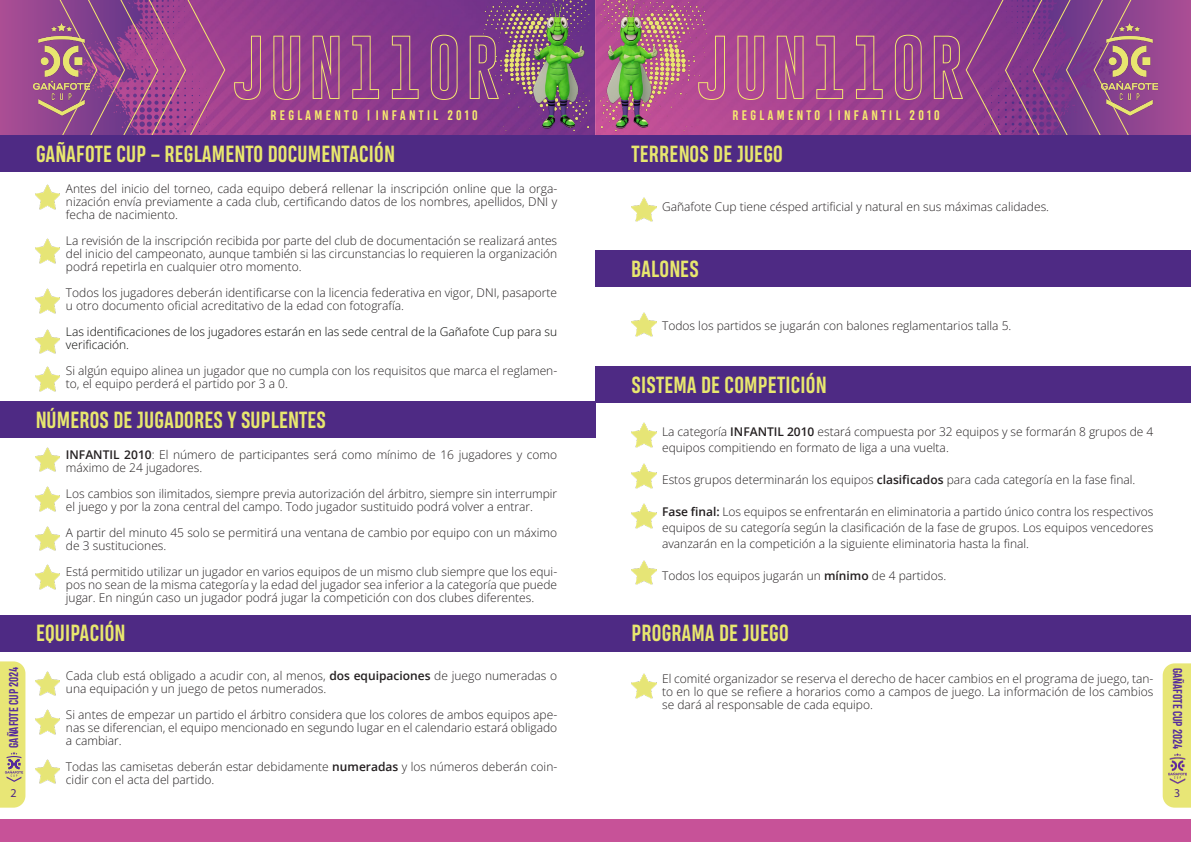
<style>
.page{position:relative;width:1191px;height:842px;background:#fff}
.page>*{position:absolute;margin:0;border:0;box-sizing:border-box;transform-origin:0 0}
.t1{font:65px "Gobold Hollow";letter-spacing:.07em;color:#f6ea6f}
.t2{font:700 22px "Heading Pro";letter-spacing:.01em;color:#e8e76e}
.t3{font:700 13px "Heading Pro";letter-spacing:.26em;color:#f6ea6f}
.t4{font:12px/13px "Open Sans";color:#231f20}
.t5{font:12px/13px "Open Sans";color:#040503}
.t6{font:700 12px "Heading Pro";color:#552b9d}
.t7{font:12px "Myriad Pro";color:#4e2a84}
.s1{font-weight:600}
</style>
<div class="page">
<img style="left:226px;top:0;width:965px;height:136px">
<svg style="left:1162px;top:663px;width:29px;height:145px;background:#e9e77c"></svg>
<img style="left:1168px;top:753px;width:18px;height:30px">
<svg style="left:0;top:661px;width:25px;height:147px;background:#e2de7a"></svg>
<div style="left:0;top:819px;width:1191px;height:23px;background:#c75298"></div>
<svg style="left:0;top:0;width:226px;height:136px;background:#99478f"></svg>
<svg style="left:965px;top:0;width:210px;height:136px;background:#853f8b"></svg>
<img style="left:33px;top:23px;width:57px;height:94px">
<img style="left:1101px;top:23px;width:56px;height:94px">
<img style="left:483px;top:0;width:43px;height:136px">
<img style="left:664px;top:0;width:42px;height:136px">
<img style="left:526px;top:0;width:65px;height:136px">
<img style="left:599px;top:0;width:65px;height:136px">
<div style="left:0;top:136px;width:595px;height:36px;background:#4e2a84"></div>
<div style="left:595px;top:367px;width:596px;height:36px;background:#4e2a84"></div>
<div style="left:595px;top:251px;width:595px;height:36px;background:#4e2a84"></div>
<div style="left:595px;top:615px;width:596px;height:36px;background:#4e2a84"></div>
<div style="left:0;top:402px;width:595px;height:36px;background:#4e2a84"></div>
<div style="left:0;top:615px;width:595px;height:36px;background:#4e2a84"></div>
<div style="left:595px;top:136px;width:596px;height:36px;background:#4e2a84"></div>
<img style="left:35px;top:185px;width:25px;height:25px">
<img style="left:631px;top:423px;width:25px;height:24px">
<img style="left:632px;top:464px;width:24px;height:24px">
<img style="left:631px;top:504px;width:25px;height:24px">
<img style="left:631px;top:560px;width:25px;height:25px">
<img style="left:35px;top:447px;width:25px;height:25px">
<img style="left:35px;top:671px;width:25px;height:25px">
<img style="left:35px;top:238px;width:25px;height:25px">
<img style="left:35px;top:487px;width:25px;height:24px">
<img style="left:35px;top:526px;width:25px;height:25px">
<img style="left:35px;top:710px;width:25px;height:24px">
<img style="left:35px;top:288px;width:25px;height:25px">
<img style="left:35px;top:564px;width:25px;height:25px">
<img style="left:35px;top:759px;width:25px;height:25px">
<img style="left:35px;top:329px;width:25px;height:25px">
<img style="left:35px;top:366px;width:25px;height:25px">
<img style="left:631px;top:197px;width:25px;height:25px">
<img style="left:631px;top:312px;width:25px;height:25px">
<img style="left:631px;top:673px;width:25px;height:25px">
<p class="t6" style="left:7px;top:748px;width:83px;rotate:-90deg">GAÑAFOTE CUP 2024</p>
<p class="t7" style="left:11px;top:785px;width:8px">2</p>
<h1 class="t1" style="left:233px;top:25px;width:268px">JUN11OR</h1>
<h1 class="t1" style="left:697px;top:25px;width:268px">JUN11OR</h1>
<p class="t3" style="left:270px;top:108px;width:209px">REGLAMENTO |INFANTIL 2010</p>
<p class="t3" style="left:732px;top:108px;width:209px">REGLAMENTO |INFANTIL 2010</p>
<p class="t2" style="left:36px;top:141px;width:360px">GAÑAFOTE CUP – REGLAMENTO DOCUMENTACIÓN</p>
<p class="t2" style="left:631px;top:141px;width:153px">TERRENOS DE JUEGO</p>
<p class="t4" style="left:66px;top:182px;width:493px;text-align:justify">Antes del inicio del torneo, cada equipo deberá rellenar la inscripción online que la orga&shy;nización envía previamente a cada club, certificando datos de los nombres, apellidos, DNI y fecha de nacimiento.</p>
<p class="t4" style="left:66px;top:234px;width:493px;text-align:justify">La revisión de la inscripción recibida por parte del club de documentación se realizará antes del inicio del campeonato, aunque también si las circunstancias lo requieren la organización podrá repetirla en cualquier otro momento.</p>
<p class="t4" style="left:66px;top:286px;width:493px">Todos los jugadores deberán identificarse con la licencia federativa en vigor, DNI, pasaporte</p>
<p class="t4" style="left:66px;top:299px;width:340px">u otro documento oficial acreditativo de la edad con fotografía.</p>
<p class="t5" style="left:66px;top:325px;width:493px">Las identificaciones de los jugadores estarán en las sede central de la Gañafote Cup para su verificación.</p>
<p class="t4" style="left:66px;top:364px;width:493px">Si algún equipo alinea un jugador que no cumpla con los requisitos que marca el reglamen&shy;to, el equipo perderá el partido por 3 a 0.</p>
<p class="t2" style="left:36px;top:406px;width:292px">NÚMEROS DE JUGADORES Y SUPLENTES</p>
<p class="t4" style="left:66px;top:448px;width:493px"><span class="s1">INFANTIL 2010</span>: El número de participantes será como mínimo de 16 jugadores y como máximo de 24 jugadores.</p>
<p class="t4" style="left:66px;top:487px;width:493px">Los cambios son ilimitados, siempre previa autorización del árbitro, siempre sin interrumpir el juego y por la zona central del campo. Todo jugador sustituido podrá volver a entrar.</p>
<p class="t4" style="left:66px;top:526px;width:493px">A partir del minuto 45 solo se permitirá una ventana de cambio por equipo con un máximo de 3 sustituciones.</p>
<p class="t4" style="left:66px;top:565px;width:493px;text-align:justify">Está permitido utilizar un jugador en varios equipos de un mismo club siempre que los equi&shy;pos no sean de la misma categoría y la edad del jugador sea inferior a la categoría que puede jugar. En ningún caso un jugador podrá jugar la competición con dos clubes diferentes.</p>
<p class="t2" style="left:36px;top:620px;width:91px">EQUIPACIÓN</p>
<p class="t4" style="left:66px;top:668px;width:493px">Cada club está obligado a acudir con, al menos, <span class="s1">dos equipaciones</span> de juego numeradas o una equipación y un juego de petos numerados.</p>
<p class="t4" style="left:66px;top:707px;width:493px;text-align:justify">Si antes de empezar un partido el árbitro considera que los colores de ambos equipos ape&shy;nas se diferencian, el equipo mencionado en segundo lugar en el calendario estará obligado a cambiar.</p>
<p class="t4" style="left:66px;top:759px;width:493px">Todas las camisetas deberán estar debidamente <span class="s1">numeradas</span> y los números deberán coin&shy;cidir con el acta del partido.</p>
<p class="t4" style="left:662px;top:200px;width:388px">Gañafote Cup tiene césped artificial y natural en sus máximas calidades.</p>
<p class="t2" style="left:631px;top:255px;width:69px">BALONES</p>
<p class="t4" style="left:662px;top:319px;width:351px">Todos los partidos se jugarán con balones reglamentarios talla 5.</p>
<p class="t2" style="left:631px;top:371px;width:196px">SISTEMA DE COMPETICIÓN</p>
<p class="t4" style="left:662px;top:423px;width:493px;line-height:16px">La categoría <span class="s1">INFANTIL 2010</span> estará compuesta por 32 equipos y se formarán 8 grupos de 4 equipos compitiendo en formato de liga a una vuelta.</p>
<p class="t4" style="left:662px;top:473px;width:475px">Estos grupos determinarán los equipos <span class="s1">clasificados</span> para cada categoría en la fase final.</p>
<p class="t4" style="left:662px;top:503px;width:493px;line-height:16px;text-align:justify"><span class="s1">Fase final:</span> Los equipos se enfrentarán en eliminatoria a partido único contra los respectivos equipos de su categoría según la clasificación de la fase de grupos. Los equipos vencedores avanzarán en la competición a la siguiente eliminatoria hasta la final.</p>
<p class="t4" style="left:662px;top:569px;width:286px">Todos los equipos jugarán un <span class="s1">mínimo</span> de 4 partidos.</p>
<p class="t2" style="left:631px;top:620px;width:159px">PROGRAMA DE JUEGO</p>
<p class="t4" style="left:662px;top:671px;width:493px;text-align:justify">El comité organizador se reserva el derecho de hacer cambios en el programa de juego, tan&shy;to en lo que se refiere a horarios como a campos de juego. La información de los cambios se dará al responsable de cada equipo.</p>
<p class="t6" style="left:1184px;top:668px;width:83px;rotate:90deg">GAÑAFOTE CUP 2024</p>
<p class="t7" style="left:1174px;top:785px;width:8px">3</p>
</div>
